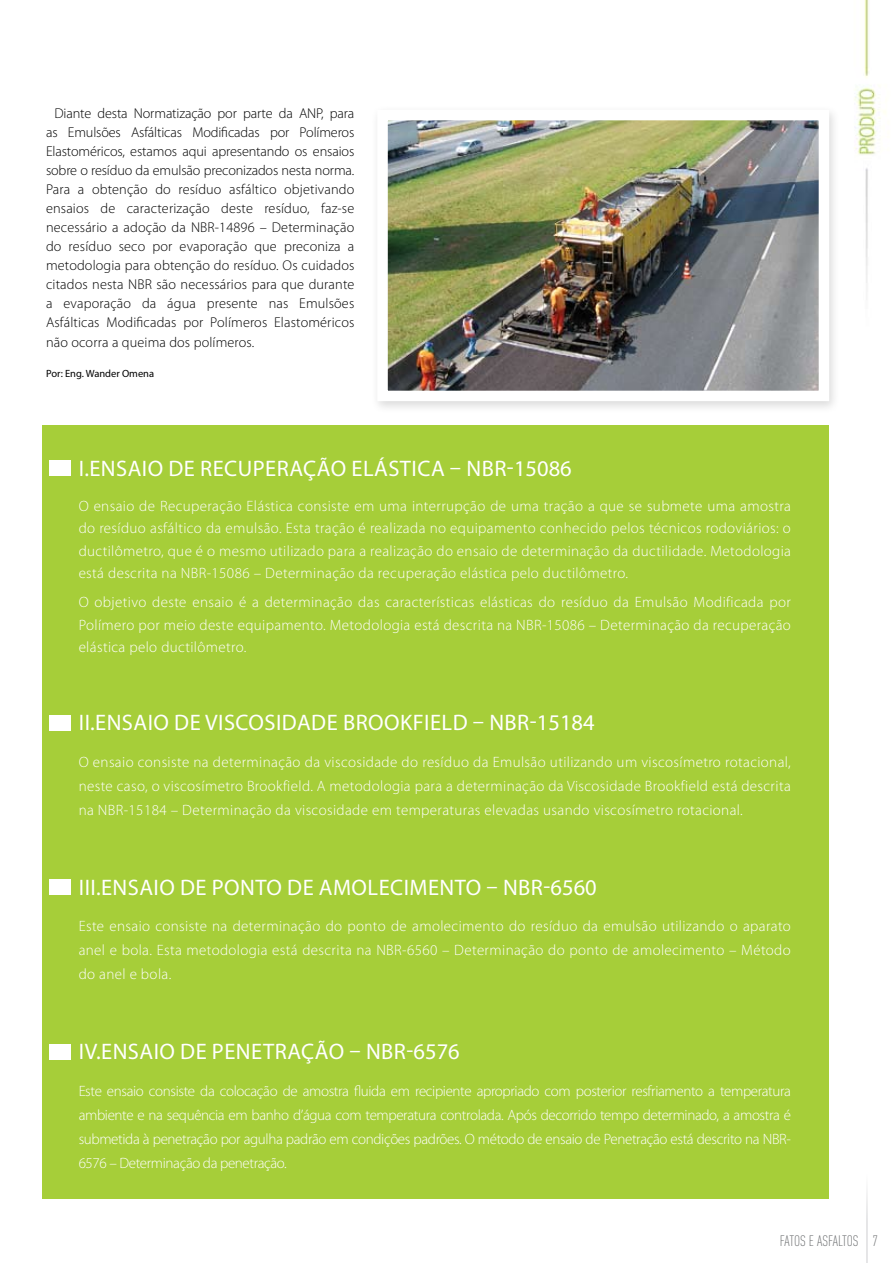
<style>
.page{position:relative;width:893px;height:1263px;background:#fff}
.page>*{position:absolute;margin:0;border:0;box-sizing:border-box;transform-origin:0 0}
.t1{font:22.5px "Myriad Pro";letter-spacing:.02em;color:#fff}
.t2{font:300 15px/24px "Myriad Pro";letter-spacing:.025em;color:#fff;text-align:justify}
.t3{font:300 15px "DIN Cond";letter-spacing:-.005em;color:#6d6f71}
.t4{font:300 14.25px/19px "Myriad Pro";letter-spacing:.01em;color:#000;text-align:justify}
.t5{font:10.5px "Myriad Pro";color:#000}
</style>
<div class="page">
<hr style="left:866px;top:1155px;width:2px;height:108px;background:#bcbdc0">
<img style="left:854px;top:0;width:32px;height:283px">
<div style="left:43px;top:425px;width:786px;height:774px;background:#a6ce39"></div>
<div style="left:50px;top:461px;width:21px;height:15px;background:#fff"></div>
<div style="left:50px;top:879px;width:21px;height:16px;background:#fff"></div>
<div style="left:50px;top:715px;width:21px;height:16px;background:#fff"></div>
<div style="left:50px;top:1044px;width:21px;height:16px;background:#fff"></div>
<div style="left:370px;top:104px;width:477px;height:316px;background:#000;opacity:.15"></div>
<img style="left:388px;top:121px;width:430px;height:269px">
<p class="t4" style="left:46px;top:103px;width:310px;text-indent:9px">Diante desta Normatização por parte da ANP, para as Emulsões Asfálticas Modificadas por Polímeros Elastoméricos, estamos aqui apresentando os ensaios sobre o resíduo da emulsão preconizados nesta norma.<br>Para a obtenção do resíduo asfáltico objetivando ensaios de caracterização deste resíduo, faz-se necessário a adoção da NBR-14896 – Determinação do resíduo seco por evaporação que preconiza a metodologia para obtenção do resíduo. Os cuidados citados nesta NBR são necessários para que durante a evaporação da água presente nas Emulsões Asfálticas Modificadas por Polímeros Elastoméricos não ocorra a queima dos polímeros.</p>
<p class="t5" style="left:46px;top:367px;width:110px">POR: ENG. WANDER OMENA</p>
<h1 class="t1" style="left:79px;top:454px;width:148px">I.ENSAIO DE RECUPERA</h1>
<h1 class="t1" style="left:303px;top:454px;width:270px">ÇÃO ELÁSTICA – NBR-15086</h1>
<p class="t2" style="left:79px;top:495px;width:714px;line-height:22.5px">O ensaio de Recuperação Elástica consiste em uma interrupção de uma tração a que se submete uma amostra do resíduo asfáltico da emulsão. Esta tração é realizada no equipamento conhecido pelos técnicos rodoviários: o ductilômetro, que é o mesmo utilizado para a realização do ensaio de determinação da ductilidade. Metodologia está descrita na NBR-15086 – Determinação da recuperação elástica pelo ductilômetro.</p>
<p class="t2" style="left:79px;top:591px;width:714px;line-height:22.5px">O objetivo deste ensaio é a determinação das características elásticas do resíduo da Emulsão Modificada por Polímero por meio deste equipamento. Metodologia está descrita na NBR-15086 – Determinação da recuperação elástica pelo ductilômetro.</p>
<h1 class="t1" style="left:79px;top:709px;width:211px">II.ENSAIO DE VISCOSIDADE</h1>
<h1 class="t1" style="left:343px;top:709px;width:253px">BROOKFIELD – NBR-15184</h1>
<p class="t2" style="left:79px;top:750px;width:714px">O ensaio consiste na determinação da viscosidade do resíduo da Emulsão utilizando um viscosímetro rotacional, neste caso, o viscosímetro Brookfield. A metodologia para a determinação da Viscosidade Brookfield está descrita na NBR-15184 – Determinação da viscosidade em temperaturas elevadas usando viscosímetro rotacional.</p>
<h1 class="t1" style="left:79px;top:873px;width:519px">III.ENSAIO DE PONTO DE AMOLECI MENTO – NBR-6560</h1>
<p class="t2" style="left:79px;top:914px;width:714px">Este ensaio consiste na determinação do ponto de amolecimento do resíduo da emulsão utilizando o aparato anel e bola. Esta metodologia está descrita na NBR-6560 – Determinação do ponto de amolecimento – Método do anel e bola.</p>
<h1 class="t1" style="left:79px;top:1037px;width:382px">IV.ENSAI O DE PENETRAÇÃO – NBR-6576</h1>
<p class="t2" style="left:79px;top:1078px;width:714px">Este ensaio consiste da colocação de amostra fluida em recipiente apropriado com posterior resfriamento a temperatura ambiente e na sequência em banho d’água com temperatura controlada. Após decorrido tempo determinado, a amostra é submetida à penetração por agulha padrão em condições padrões. O método de ensaio de Penetração está descrito na NBR-6576 – Determinação da penetração.</p>
<p class="t3" style="left:780px;top:1232px;width:100px">FATOS E ASFALTOS 7</p>
</div>
